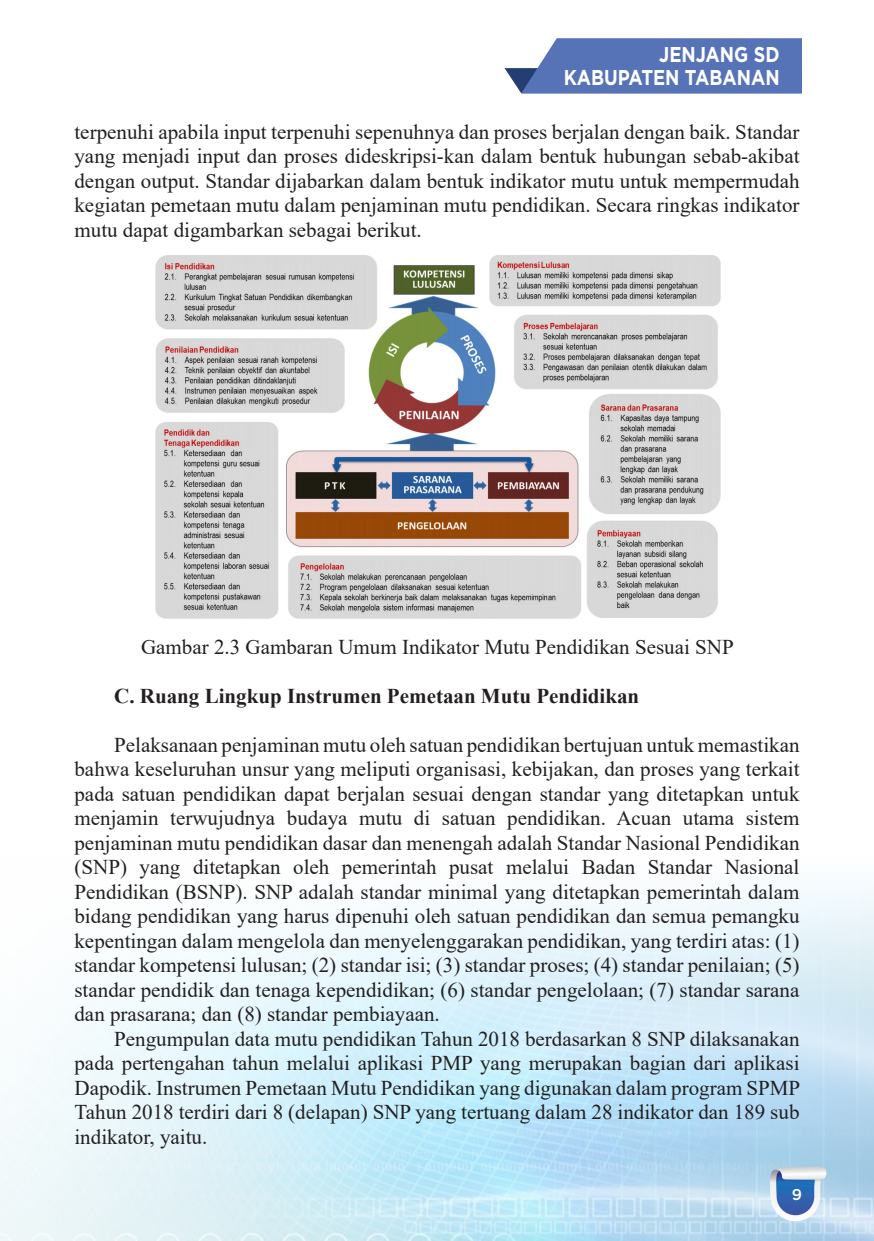
<style>
.page{position:relative;width:874px;height:1241px;background:#fff}
.page>*{position:absolute;margin:0;border:0;box-sizing:border-box;transform-origin:0 0}
.t1{font:700 21.35px/23.1px "Gotham";color:#fff;text-align:right;scale:.85 1}
.t2{font:21px/24.5px "Times New Roman";color:#231f20;text-align:justify}
.t3{font:700 21px "Times New Roman";color:#231f20}
.t4{font:500 15.58px "Gotham";color:#fff}
</style>
<div class="page">
<img style="left:0;top:890px;width:873px;height:350px">
<svg style="left:504px;top:38px;width:297px;height:55px;background:#657fbd"></svg>
<svg style="left:769px;top:1166px;width:58px;height:55px"></svg>
<img style="left:155px;top:255px;width:566px;height:364px">
<p class="t1" style="left:563px;top:43px;width:255px">JENJANG SD<br>KABUPATEN TABANAN</p>
<p class="t2" style="left:74px;top:119px;width:726px">terpenuhi apabila input terpenuhi sepenuhnya dan proses berjalan dengan baik. Standar yang menjadi input dan proses dideskripsi-kan dalam bentuk hubungan sebab-akibat dengan output. Standar dijabarkan dalam bentuk indikator mutu untuk mempermudah kegiatan pemetaan mutu dalam penjaminan mutu pendidikan. Secara ringkas indikator mutu dapat digambarkan sebagai berikut.</p>
<p class="t2" style="left:141px;top:633px;width:594px">Gambar 2.3 Gambaran Umum Indikator Mutu Pendidikan Sesuai SNP</p>
<p class="t3" style="left:114px;top:680px;width:526px">C. Ruang Lingkup Instrumen Pemetaan Mutu Pendidikan</p>
<p class="t2" style="left:74px;top:731px;width:726px;text-indent:40px">Pelaksanaan penjaminan mutu oleh satuan pendidikan bertujuan untuk memastikan bahwa keseluruhan unsur yang meliputi organisasi, kebijakan, dan proses yang terkait pada satuan pendidikan dapat berjalan sesuai dengan standar yang ditetapkan untuk menjamin terwujudnya budaya mutu di satuan pendidikan. Acuan utama sistem penjaminan mutu pendidikan dasar dan menengah adalah Standar Nasional Pendidikan (SNP) yang ditetapkan oleh pemerintah pusat melalui Badan Standar Nasional Pendidikan (BSNP). SNP adalah standar minimal yang ditetapkan pemerintah dalam bidang pendidikan yang harus dipenuhi oleh satuan pendidikan dan semua pemangku kepentingan dalam mengelola dan menyelenggarakan pendidikan, yang terdiri atas: (1) standar kompetensi lulusan; (2) standar isi; (3) standar proses; (4) standar penilaian; (5) standar pendidik dan tenaga kependidikan; (6) standar pengelolaan; (7) standar sarana dan prasarana; dan (8) standar pembiayaan.</p>
<p class="t2" style="left:74px;top:1025px;width:727px;text-indent:40px">Pengumpulan data mutu pendidikan Tahun 2018 berdasarkan 8 SNP dilaksanakan pada pertengahan tahun melalui aplikasi PMP yang merupakan bagian dari aplikasi Dapodik. Instrumen Pemetaan Mutu Pendidikan yang digunakan dalam program SPMP Tahun 2018 terdiri dari 8 (delapan) SNP yang tertuang dalam 28 indikator dan 189 sub indikator, yaitu.</p>
<p class="t4" style="left:791px;top:1183px;width:12px">9</p>
</div>
